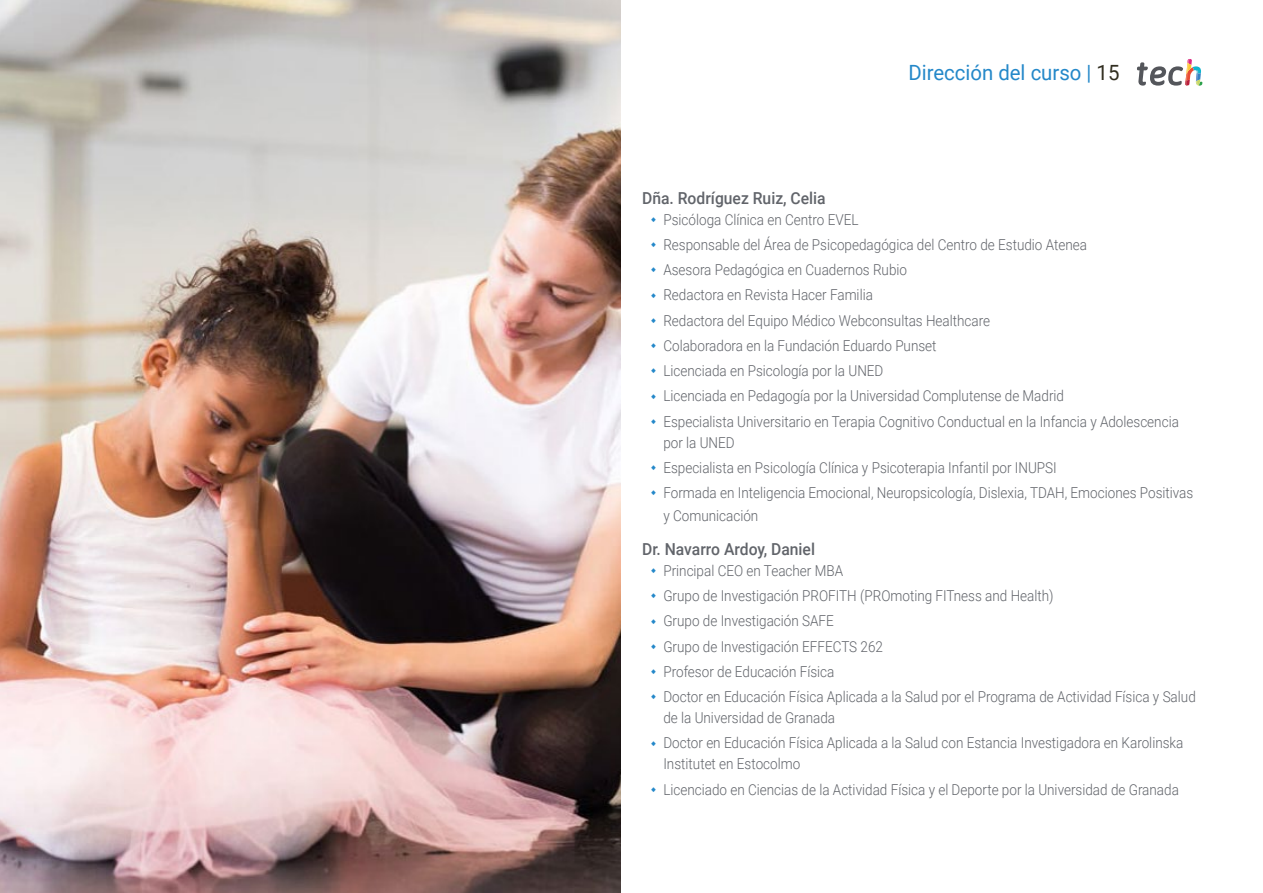
<style>
.page{position:relative;width:1263px;height:893px;background:#fff}
.page>*{position:absolute;margin:0;border:0;box-sizing:border-box;transform-origin:0 0}
.t1{font:21px "Roboto";color:#2488c9}
.t2{font:500 16.5px "Roboto";color:#61646a;scale:.95 1}
.t3{font:300 15px/25.2px "Roboto";color:#61646a;scale:.9 1}
.s1{color:#312e20}
</style>
<div class="page">
<img style="left:0;top:0;width:621px;height:893px">
<svg style="left:1137px;top:59px;width:65px;height:27px"></svg>
<h1 class="t1" style="left:908px;top:57px;width:213px">Dirección del curso | <span class="s1">15</span></h1>
<p class="t2" style="left:642px;top:186px;width:195px">Dña. Rodríguez Ruiz, Celia</p>
<p class="t3" style="left:663px;top:206px;width:574px">Psicóloga Clínica en Centro EVEL<br>Responsable del Área de Psicopedagógica del Centro de Estudio Atenea<br>Asesora Pedagógica en Cuadernos Rubio<br>Redactora en Revista Hacer Familia<br>Redactora del Equipo Médico Webconsultas Healthcare<br>Colaboradora en la Fundación Eduardo Punset<br>Licenciada en Psicología por la UNED<br>Licenciada en Pedagogía por la Universidad Complutense de Madrid<br>Especialista Universitario en Terapia Cognitivo Conductual en la Infancia y Adolescencia</p>
<p class="t3" style="left:663px;top:429px;width:590px">por la UNED<br>Especialista en Psicología Clínica y Psicoterapia Infantil por INUPSI<br>Formada en Inteligencia Emocional, Neuropsicología, Dislexia, TDAH, Emociones Positivas</p>
<p class="t3" style="left:663px;top:502px;width:107px">y Comunicación</p>
<p class="t2" style="left:642px;top:537px;width:183px">Dr. Navarro Ardoy, Daniel</p>
<p class="t3" style="left:663px;top:557px;width:593px">Principal CEO en Teacher MBA<br>Grupo de Investigación PROFITH (PROmoting FITness and Health)<br>Grupo de Investigación SAFE<br>Grupo de Investigación EFFECTS 262<br>Profesor de Educación Física<br>Doctor en Educación Física Aplicada a la Salud por el Programa de Actividad Física y Salud</p>
<p class="t3" style="left:663px;top:705px;width:579px">de la Universidad de Granada<br>Doctor en Educación Física Aplicada a la Salud con Estancia Investigadora en Karolinska</p>
<p class="t3" style="left:663px;top:751px;width:574px">Institutet en Estocolmo<br>Licenciado en Ciencias de la Actividad Física y el Deporte por la Universidad de Granada</p>
</div>
